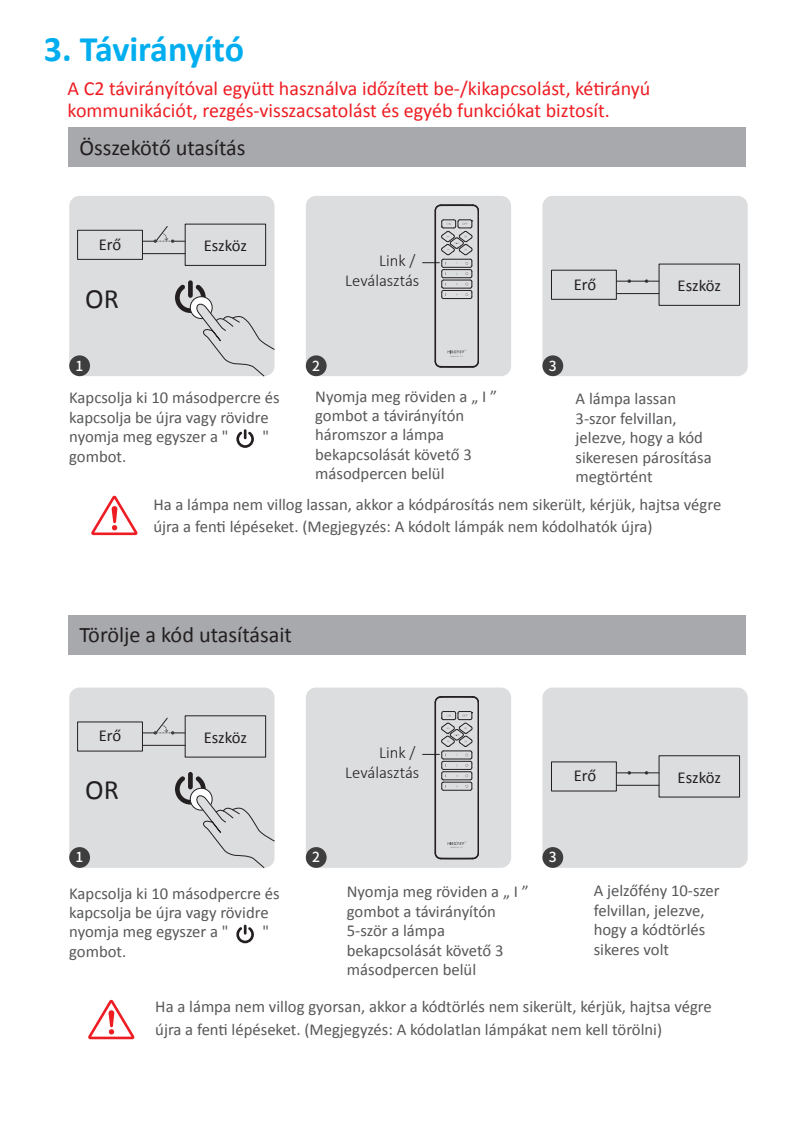
<style>
.page{position:relative;width:794px;height:1134px;background:#fff}
.page>*{position:absolute;margin:0;border:0;box-sizing:border-box;transform-origin:0 0}
.t1{font:700 36px "Calibri";letter-spacing:-.005em;color:#00aeef}
.t2{font:28px "Calibri";color:#231f20}
.t3{font:22.4px "Calibri";color:#231f20}
.t4{font:20px/22.4px "Calibri";color:#ee1d23}
.t5{font:16.8px/19.6px "Calibri";color:#57585a}
.t6{font:16.8px "Calibri";letter-spacing:-.01em;color:#231f20}
.t7{font:300 16.8px/20px "Calibri";color:#231f20;text-align:right}
.t8{font:500 14px "Source Han Sans CN";color:#fff}
</style>
<div class="page">
<svg style="left:236px;top:925px;width:18px;height:18px"></svg>
<div style="left:68px;top:615px;width:677px;height:40px;background:#a8a9ad"></div>
<svg style="left:88px;top:999px;width:46px;height:40px"></svg>
<div style="left:68px;top:128px;width:677px;height:39px;background:#a8a9ad"></div>
<svg style="left:91px;top:495px;width:47px;height:40px"></svg>
<div style="left:306px;top:196px;width:205px;height:180px;background:#dcdddf;border-radius:10px"></div>
<svg style="left:447px;top:350px;width:19px;height:4px"></svg>
<hr style="left:477px;top:211px;width:2px;height:150px;background:#231f20">
<hr style="left:434px;top:211px;width:2px;height:150px;background:#231f20">
<svg style="left:434px;top:204px;width:45px;height:7px"></svg>
<svg style="left:434px;top:361px;width:45px;height:7px"></svg>
<div style="left:69px;top:196px;width:205px;height:180px;background:#dcdddf;border-radius:10px"></div>
<div style="left:542px;top:196px;width:205px;height:180px;background:#dcdddf;border-radius:10px"></div>
<hr style="left:616px;top:293px;width:43px;height:1px;background:#231f20">
<div style="left:551px;top:270px;width:65px;height:30px;border:1px solid #231f20"></div>
<svg style="left:616px;top:279px;width:43px;height:4px"></svg>
<div style="left:659px;top:264px;width:80px;height:42px;border:1px solid #231f20"></div>
<hr style="left:143px;top:253px;width:42px;height:1px;background:#231f20">
<div style="left:77px;top:230px;width:66px;height:30px;border:1px solid #231f20"></div>
<div style="left:185px;top:224px;width:81px;height:42px;border:1px solid #231f20"></div>
<svg style="left:143px;top:226px;width:42px;height:17px"></svg>
<div style="left:306px;top:355px;width:21px;height:21px;background:#3e3e3f;border-radius:50%"></div>
<div style="left:542px;top:355px;width:21px;height:21px;background:#3e3e3f;border-radius:50%"></div>
<div style="left:69px;top:355px;width:21px;height:21px;background:#3e3e3f;border-radius:50%"></div>
<svg style="left:422px;top:219px;width:51px;height:80px"></svg>
<div style="left:306px;top:687px;width:205px;height:181px;background:#dcdddf;border-radius:10px"></div>
<svg style="left:447px;top:841px;width:19px;height:4px"></svg>
<hr style="left:477px;top:702px;width:2px;height:151px;background:#231f20">
<hr style="left:434px;top:702px;width:2px;height:151px;background:#231f20">
<svg style="left:434px;top:696px;width:45px;height:7px"></svg>
<hr style="left:478px;top:702px;width:1px;height:151px;background:#231f20">
<svg style="left:434px;top:852px;width:45px;height:7px"></svg>
<div style="left:69px;top:687px;width:205px;height:181px;background:#dcdddf;border-radius:10px"></div>
<div style="left:542px;top:687px;width:205px;height:181px;background:#dcdddf;border-radius:10px"></div>
<hr style="left:616px;top:785px;width:43px;height:1px;background:#231f20">
<svg style="left:616px;top:771px;width:43px;height:4px"></svg>
<div style="left:659px;top:755px;width:80px;height:42px;border:1px solid #231f20"></div>
<hr style="left:143px;top:745px;width:42px;height:1px;background:#231f20">
<div style="left:77px;top:722px;width:66px;height:29px;border:1px solid #231f20"></div>
<svg style="left:143px;top:717px;width:42px;height:17px"></svg>
<div style="left:306px;top:847px;width:21px;height:21px;background:#3e3e3f;border-radius:50%"></div>
<div style="left:542px;top:847px;width:21px;height:21px;background:#3e3e3f;border-radius:50%"></div>
<div style="left:69px;top:847px;width:21px;height:21px;background:#3e3e3f;border-radius:50%"></div>
<svg style="left:422px;top:711px;width:51px;height:80px"></svg>
<svg style="left:236px;top:429px;width:18px;height:19px"></svg>
<div style="left:188px;top:280px;width:5px;height:18px;background:#231f20;border-radius:2px"></div>
<svg style="left:175px;top:285px;width:100px;height:92px"></svg>
<div style="left:188px;top:772px;width:5px;height:17px;background:#231f20;border-radius:2px"></div>
<svg style="left:175px;top:776px;width:100px;height:92px"></svg>
<h1 class="t1" style="left:44px;top:26px;width:202px">3. Távirányító</h1>
<p class="t4" style="left:68px;top:76px;width:584px">A C2 távirányítóval együtt használva időzített be-/kikapcsolást, kétirányú kommunikációt, rezgés-visszacsatolást és egyéb funkciókat biztosít.</p>
<h3 class="t3" style="left:79px;top:132px;width:168px">Összekötő utasítás</h3>
<p class="t6" style="left:99px;top:233px;width:24px">Erő</p>
<h2 class="t2" style="left:85px;top:279px;width:35px">OR</h2>
<p class="t6" style="left:204px;top:234px;width:45px">Eszköz</p>
<p class="t7" style="left:345px;top:251px;width:75px">Link /<br>Leválasztás</p>
<p class="t6" style="left:574px;top:272px;width:24px">Erő</p>
<p class="t8" style="left:76px;top:357px;width:9px">1</p>
<p class="t8" style="left:312px;top:357px;width:9px">2</p>
<p class="t8" style="left:549px;top:357px;width:9px">3</p>
<p class="t6" style="left:677px;top:274px;width:45px">Eszköz</p>
<p class="t5" style="left:315px;top:386px;width:183px">Nyomja meg röviden a „ I ” gombot a távirányítón háromszor a lámpa bekapcsolását követő 3 másodpercen belül</p>
<p class="t5" style="left:575px;top:388px;width:138px">A lámpa lassan<br>3-szor felvillan, jelezve, hogy a kód sikeresen párosítása megtörtént</p>
<p class="t5" style="left:153px;top:492px;width:569px;line-height:22.4px">Ha a lámpa nem villog lassan, akkor a kódpárosítás nem sikerült, kérjük, hajtsa végre újra a fenti lépéseket. (Megjegyzés: A kódolt lámpák nem kódolhatók újra)</p>
<p class="t5" style="left:69px;top:387px;width:212px">Kapcsolja ki 10 másodpercre és kapcsolja be újra vagy rövidre nyomja meg egyszer a "</p>
<p class="t5" style="left:262px;top:426px;width:8px">"</p>
<p class="t5" style="left:69px;top:446px;width:59px">gombot.</p>
<h3 class="t3" style="left:79px;top:619px;width:214px">Törölje a kód utasításait</h3>
<p class="t6" style="left:99px;top:724px;width:24px">Erő</p>
<h2 class="t2" style="left:85px;top:770px;width:35px">OR</h2>
<p class="t6" style="left:204px;top:725px;width:45px">Eszköz</p>
<p class="t7" style="left:345px;top:742px;width:75px">Link /<br>Leválasztás</p>
<p class="t6" style="left:574px;top:764px;width:24px">Erő</p>
<p class="t8" style="left:76px;top:849px;width:9px">1</p>
<p class="t8" style="left:312px;top:849px;width:9px">2</p>
<p class="t8" style="left:549px;top:849px;width:9px">3</p>
<p class="t6" style="left:677px;top:765px;width:45px">Eszköz</p>
<p class="t5" style="left:347px;top:882px;width:183px">Nyomja meg röviden a „ I ” gombot a távirányítón<br>5-ször a lámpa bekapcsolását követő 3 másodpercen belül</p>
<p class="t5" style="left:594px;top:880px;width:127px">A jelzőfény 10-szer felvillan, jelezve, hogy a kódtörlés sikeres volt</p>
<p class="t5" style="left:155px;top:995px;width:558px;line-height:22.4px">Ha a lámpa nem villog gyorsan, akkor a kódtörlés nem sikerült, kérjük, hajtsa végre újra a fenti lépéseket. (Megjegyzés: A kódolatlan lámpákat nem kell törölni)</p>
<p class="t5" style="left:69px;top:883px;width:212px">Kapcsolja ki 10 másodpercre és kapcsolja be újra vagy rövidre nyomja meg egyszer a "</p>
<p class="t5" style="left:262px;top:922px;width:8px">"</p>
<p class="t5" style="left:69px;top:941px;width:59px">gombot.</p>
</div>
